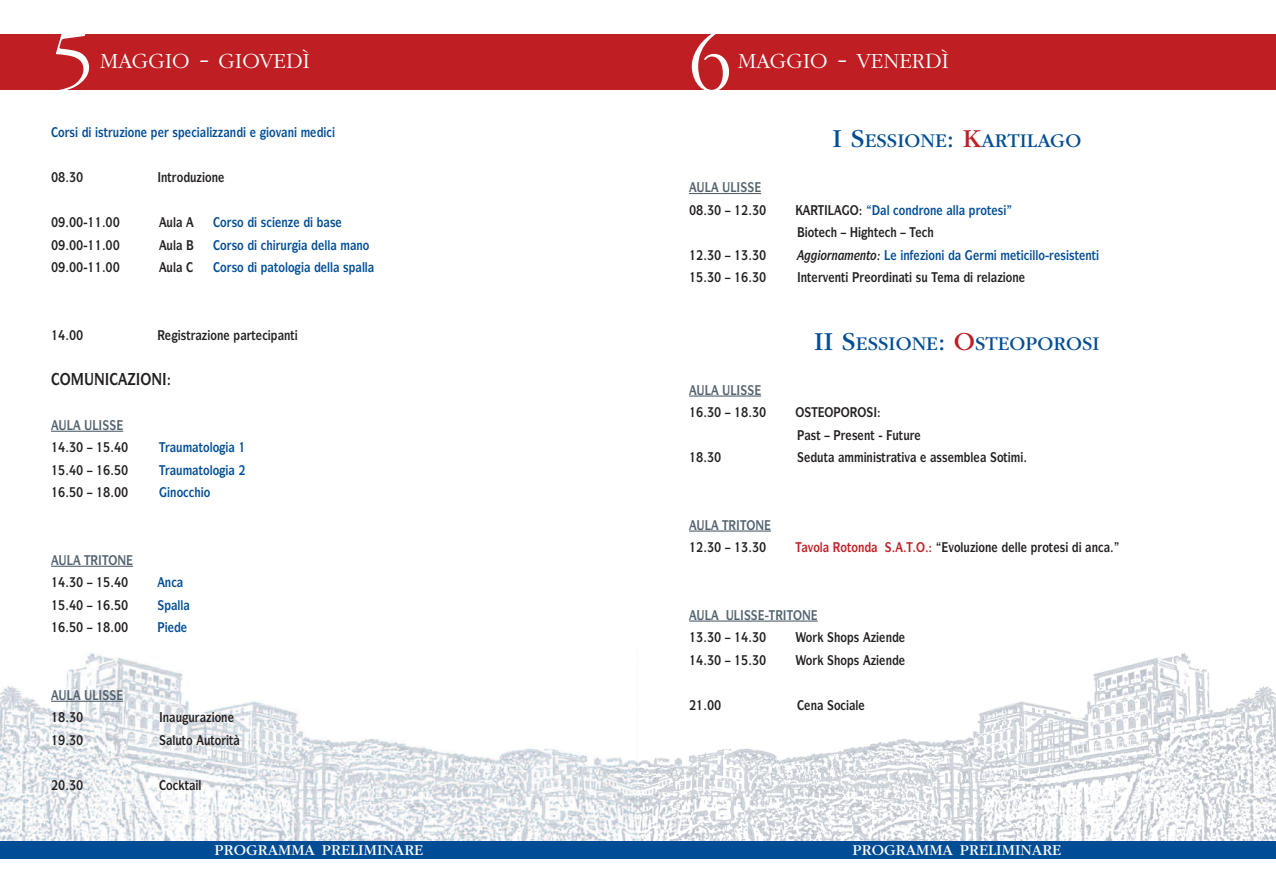
<style>
.page{position:relative;width:1276px;height:893px;background:#fff}
.page>*{position:absolute;margin:0;border:0;box-sizing:border-box;transform-origin:0 0}
.t1{font:300 85.5px "ITC Garamond Std";color:#fff}
.t2{font:300 22.5px "ITC Garamond Std";color:#fff}
.t3{font:20.25px "ITC Garamond Std";color:#014d95}
.t4{font:15.75px "ITC Garamond Std";color:#fff}
.t5{font:700 13.5px "Symbol";color:#231f20;scale:.8 1}
.t6{font:700 13.5px "Symbol";color:#014d95;scale:.8 1}
.t7{font:700 13.5px "Symbol";color:#bf1e23;scale:.8 1}
.t8{font:italic 700 13.5px "Symbol";color:#231f20;scale:.8 1}
.s1{font-size:30px}
.s2{font-size:27px}
.s3{font-size:27px;color:#bf1e23}
</style>
<div class="page">
<div style="left:638px;top:34px;width:638px;height:55px;background:#bf1e23"></div>
<img style="left:0;top:653px;width:1276px;height:189px">
<hr style="left:689px;top:193px;width:72px;height:1px;background:#52626f">
<hr style="left:689px;top:396px;width:72px;height:1px;background:#52626f">
<hr style="left:689px;top:531px;width:82px;height:1px;background:#52626f">
<hr style="left:689px;top:621px;width:129px;height:1px;background:#52626f">
<div style="left:638px;top:842px;width:638px;height:17px;background:#014d95"></div>
<hr style="left:51px;top:431px;width:72px;height:1px;background:#52626f">
<hr style="left:51px;top:566px;width:82px;height:1px;background:#52626f">
<hr style="left:51px;top:701px;width:72px;height:1px;background:#52626f">
<div style="left:0;top:34px;width:638px;height:55px;background:#bf1e23"></div>
<div style="left:0;top:842px;width:638px;height:17px;background:#014d95"></div>
<svg style="left:795px;top:655px;width:11px;height:10px"></svg>
<svg style="left:813px;top:655px;width:27px;height:10px"></svg>
<svg style="left:847px;top:657px;width:6px;height:10px"></svg>
<svg style="left:863px;top:655px;width:22px;height:10px"></svg>
<svg style="left:892px;top:655px;width:12px;height:10px"></svg>
<svg style="left:690px;top:700px;width:31px;height:10px"></svg>
<svg style="left:797px;top:700px;width:13px;height:10px"></svg>
<svg style="left:817px;top:700px;width:16px;height:10px"></svg>
<svg style="left:841px;top:700px;width:23px;height:10px"></svg>
<svg style="left:51px;top:690px;width:72px;height:10px"></svg>
<svg style="left:160px;top:713px;width:2px;height:9px"></svg>
<svg style="left:170px;top:715px;width:5px;height:8px"></svg>
<svg style="left:182px;top:715px;width:6px;height:10px"></svg>
<svg style="left:160px;top:735px;width:12px;height:10px"></svg>
<svg style="left:196px;top:735px;width:8px;height:10px"></svg>
<svg style="left:222px;top:735px;width:7px;height:10px"></svg>
<svg style="left:159px;top:780px;width:7px;height:10px"></svg>
<svg style="left:173px;top:780px;width:25px;height:10px"></svg>
<svg style="left:691px;top:655px;width:39px;height:10px"></svg>
<svg style="left:736px;top:655px;width:30px;height:10px"></svg>
<svg style="left:53px;top:712px;width:30px;height:11px"></svg>
<svg style="left:195px;top:712px;width:38px;height:11px"></svg>
<svg style="left:53px;top:735px;width:30px;height:10px"></svg>
<svg style="left:52px;top:780px;width:31px;height:10px"></svg>
<h1 class="t1" style="left:51px;top:27px;width:44px">5</h1>
<h2 class="t2" style="left:100px;top:53px;width:211px">MAGGIO <span class="s1">-</span> GIOVEDÌ</h2>
<p class="t6" style="left:98px;top:128px;width:55px">▲▼ ◆ □■</p>
<p class="t6" style="left:230px;top:128px;width:10px">■</p>
<p class="t6" style="left:269px;top:128px;width:33px">□❖ ■</p>
<p class="t5" style="left:161px;top:173px;width:73px">■▼□ ◆ □■</p>
<p class="t6" style="left:220px;top:218px;width:31px">□ ▲□</p>
<p class="t6" style="left:220px;top:240px;width:31px">□ ▲□</p>
<p class="t6" style="left:220px;top:263px;width:31px">□ ▲□</p>
<p class="t6" style="left:274px;top:263px;width:27px">▼□●□</p>
<p class="t6" style="left:327px;top:263px;width:52px">●● ▲ ●●</p>
<p class="t5" style="left:251px;top:330px;width:56px">▼ ■▼</p>
<p class="t6" style="left:176px;top:443px;width:55px">◆ ▼□●□</p>
<p class="t6" style="left:176px;top:465px;width:55px">◆ ▼□●□</p>
<p class="t6" style="left:165px;top:578px;width:10px">■</p>
<p class="t5" style="left:163px;top:713px;width:42px">■◆◆</p>
<p class="t5" style="left:172px;top:735px;width:86px">●◆▼□ ◆▼□ ▼→</p>
<p class="t5" style="left:166px;top:780px;width:45px">□▼●</p>
<p class="t4" style="left:214px;top:845px;width:210px">PROGRAMMA PRELIMINARE</p>
<h1 class="t1" style="left:689px;top:32px;width:44px">6</h1>
<h2 class="t2" style="left:738px;top:53px;width:212px">MAGGIO <span class="s1">-</span> VENERDÌ</h2>
<h3 class="t3" style="left:832px;top:134px;width:250px"><span class="s2">I S</span>ESSIONE<span class="s2">:</span> <span class="s3">K</span>ARTILAGO</h3>
<p class="t6" style="left:886px;top:205px;width:92px">● □■ □■ ●●</p>
<p class="t6" style="left:980px;top:205px;width:30px">□▼ ▲</p>
<p class="t5" style="left:707px;top:250px;width:67px">✓ ✓✓</p>
<p class="t8" style="left:860px;top:250px;width:23px">■▼□</p>
<p class="t6" style="left:903px;top:250px;width:49px">■ □■</p>
<p class="t6" style="left:1016px;top:250px;width:101px">▼ ●●□ ▲▲▼ ■▼</p>
<p class="t5" style="left:801px;top:272px;width:57px">■▼ ❖ ■▼</p>
<p class="t5" style="left:871px;top:272px;width:73px">□ ■▼▲◆</p>
<p class="t5" style="left:988px;top:272px;width:40px">● □■</p>
<h3 class="t3" style="left:814px;top:336px;width:287px"><span class="s2">II S</span>ESSIONE<span class="s2">:</span> <span class="s3">O</span>STEOPOROSI</h3>
<p class="t5" style="left:852px;top:430px;width:30px">▲ ■▼</p>
<p class="t5" style="left:892px;top:430px;width:23px">◆▼◆</p>
<p class="t5" style="left:866px;top:452px;width:56px">■▲▼ ▼❖</p>
<p class="t5" style="left:970px;top:452px;width:48px">● □▼</p>
<p class="t5" style="left:707px;top:542px;width:67px">✓ ✓✓</p>
<p class="t7" style="left:808px;top:542px;width:20px">❖□●</p>
<p class="t7" style="left:840px;top:542px;width:31px">□▼□■</p>
<p class="t5" style="left:948px;top:542px;width:55px">❖□●◆ □■</p>
<p class="t5" style="left:1042px;top:542px;width:30px">□▼ ▲</p>
<p class="t5" style="left:1091px;top:542px;width:10px">■</p>
<p class="t5" style="left:806px;top:632px;width:68px">□ □▲</p>
<p class="t5" style="left:885px;top:632px;width:10px">■</p>
<p class="t5" style="left:806px;top:655px;width:68px">□ □▲</p>
<p class="t5" style="left:885px;top:655px;width:10px">■</p>
<p class="t5" style="left:810px;top:700px;width:61px">■□●</p>
<p class="t4" style="left:852px;top:845px;width:210px">PROGRAMMA PRELIMINARE</p>
</div>
